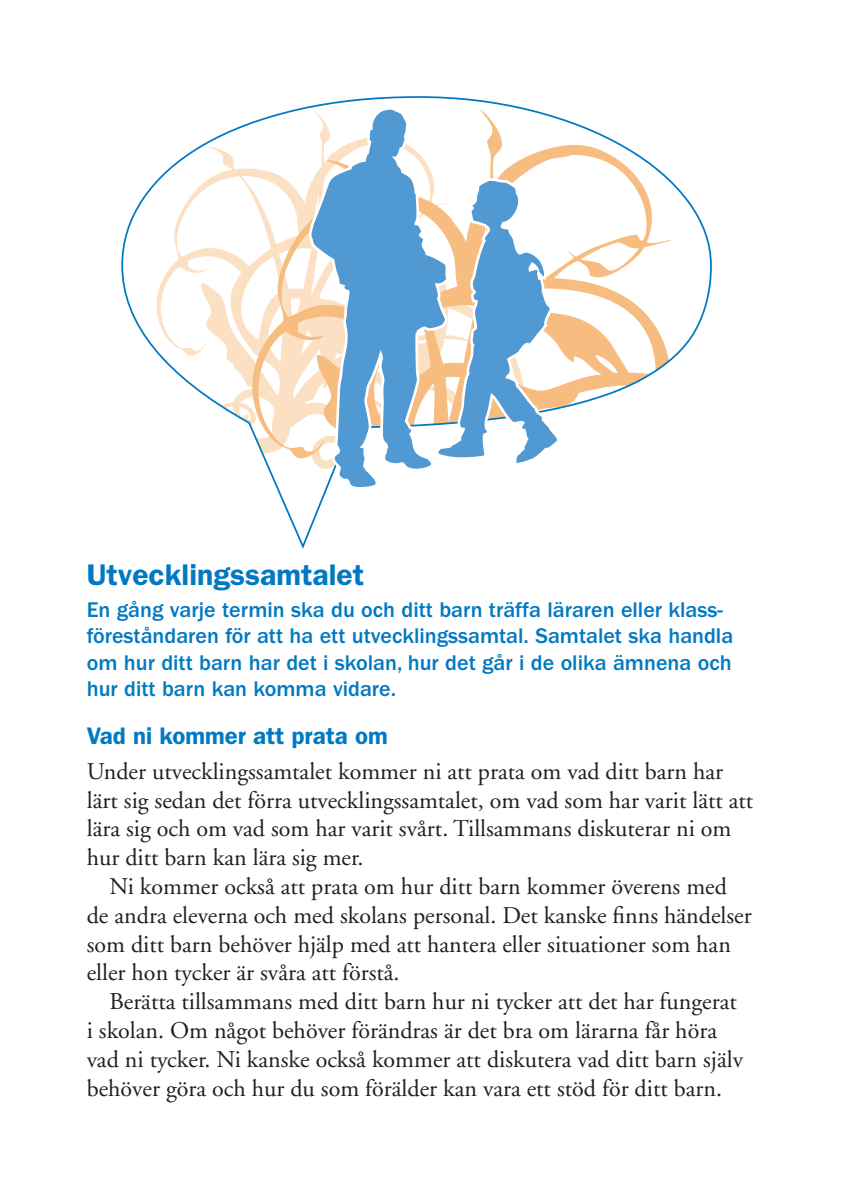
<style>
.page{position:relative;width:843px;height:1194px;background:#fff}
.page>*{position:absolute;margin:0;border:0;box-sizing:border-box;transform-origin:0 0}
.t1{font:600 30px "ITC Franklin Gothic Std";color:#0079c2}
.t2{font:24px/28.8px "Adobe Garamond";color:#231f20}
.t3{font:600 24px "ITC Franklin Gothic Std";color:#0079c2}
.t4{font:500 22px/26.4px "ITC Franklin Gothic Std";color:#0079c2}
</style>
<div class="page">
<svg style="left:121px;top:96px;width:591px;height:453px"></svg>
<svg style="left:308px;top:106px;width:143px;height:443px"></svg>
<svg style="left:433px;top:177px;width:126px;height:326px"></svg>
<p class="t1" style="left:87px;top:557px;width:279px">Utvecklingssamtalet</p>
<p class="t4" style="left:87px;top:597px;width:648px">En gång varje termin ska du och ditt barn träffa läraren eller klass&shy;föreståndaren för att ha ett utvecklingssamtal. Samtalet ska handla om hur ditt barn har det i skolan, hur det går i de olika ämnena och hur ditt barn kan komma vidare.</p>
<p class="t3" style="left:87px;top:722px;width:302px">Vad ni kommer att prata om</p>
<p class="t2" style="left:87px;top:757px;width:668px">Under utvecklingssamtalet kommer ni att prata om vad ditt barn har lärt sig sedan det förra utvecklingssamtalet, om vad som har varit lätt att lära sig och om vad som har varit svårt. Tillsammans diskuterar ni om hur ditt barn kan lära sig mer.</p>
<p class="t2" style="left:87px;top:872px;width:666px;text-indent:23px">Ni kommer också att prata om hur ditt barn kommer överens med de andra eleverna och med skolans personal. Det kanske finns händelser som ditt barn behöver hjälp med att hantera eller situationer som han eller hon tycker är svåra att förstå.</p>
<p class="t2" style="left:87px;top:988px;width:657px;text-indent:23px">Berätta tillsammans med ditt barn hur ni tycker att det har fungerat i skolan. Om något behöver förändras är det bra om lärarna får höra vad ni tycker. Ni kanske också kommer att diskutera vad ditt barn själv behöver göra och hur du som förälder kan vara ett stöd för ditt barn.</p>
</div>
